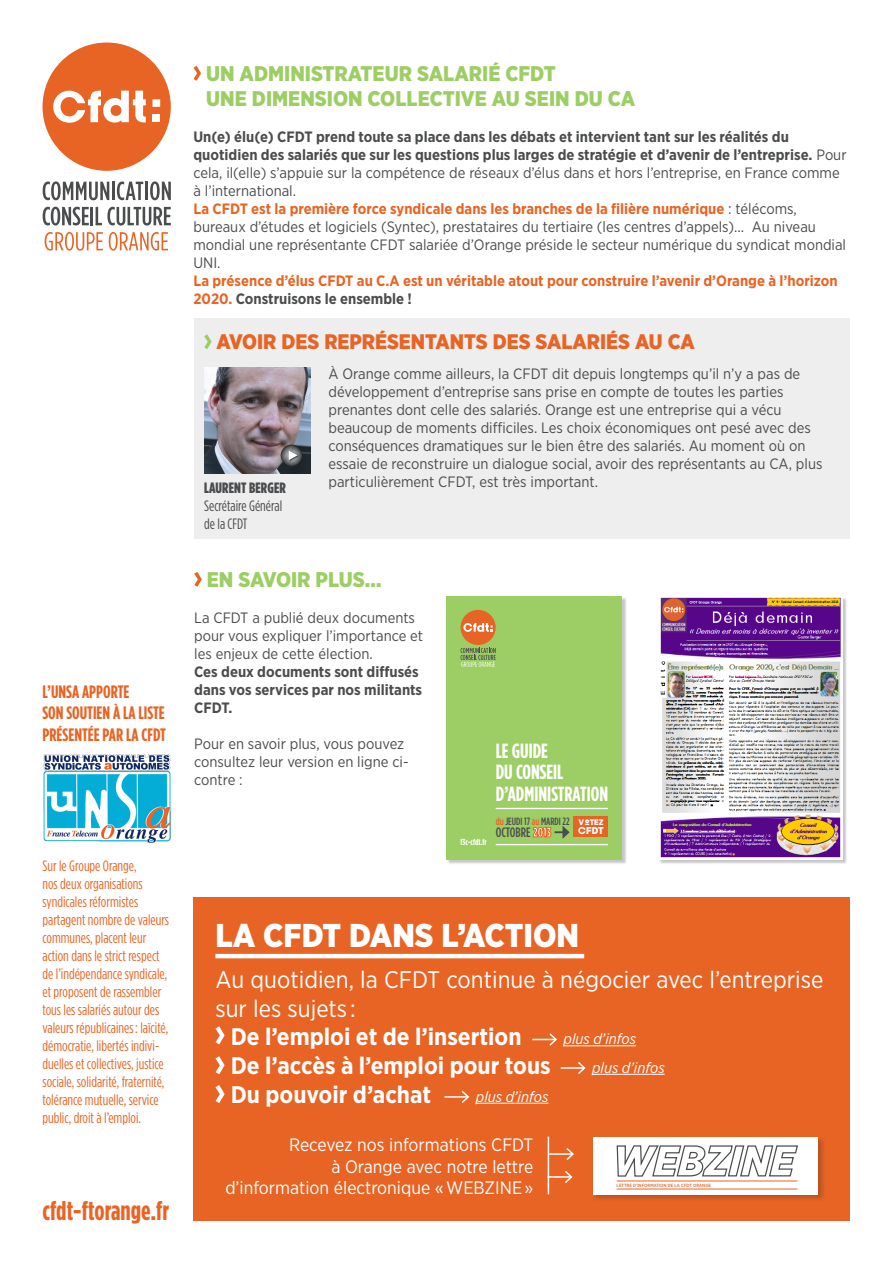
<style>
.page{position:relative;width:893px;height:1263px;background:#fff}
.page>*{position:absolute;margin:0;border:0;box-sizing:border-box;transform-origin:0 0}
.t1{font:900 33px "Gotham Narrow";color:#fff}
.t2{font:700 27px "Gotham Condensed";color:#e86424}
.t3{font:700 24px "Gotham Narrow";color:#fff}
.t4{font:24px/28.8px "Gotham Narrow";color:#fff}
.t5{font:900 21.15px "Gotham Narrow";color:#9dce65}
.t6{font:900 21px "Gotham Narrow";color:#e86424}
.t7{font:700 20.55px "Gotham Condensed";color:#fff}
.t8{font:18px "Gotham Narrow";color:#fff}
.t9{font:700 18px/21.6px "Gotham Condensed";color:#e86424}
.t10{font:15px/18px "Gotham Narrow";color:#4b4c4d}
.t11{font:15px/18px "Gotham Condensed";color:#e86424}
.t12{font:700 15px/18px "Gotham Narrow";color:#4b4c4d}
.t13{font:700 15px/18px "Gotham Narrow";color:#e86424}
.t14{font:italic 15px "Gotham Narrow";color:#fff}
.t15{font:15px "Gotham Condensed";color:#4b4c4d}
.t16{font:900 15px "Gotham Condensed";letter-spacing:.01em;color:#4b4c4d}
.t17{font:500 13.65px "Gotham Condensed";color:#4b4c4d}
.t18{font:500 10.5px "Gotham Condensed";color:#4b4c4d}
.t19{font:900 9.9px "Gotham Narrow";color:#fff}
.t20{font:700 8.7px "Gotham Condensed";color:#fff}
.t21{font:900 8.1px "Gotham Narrow";color:#fff}
.t22{font:500 4.5px "Gotham Narrow";color:#e86424}
.s1{font-weight:400}
.s2{font-weight:700;color:#e86424}
.s3{color:#4b4c4d}
.s4{font-family:"CFDT";font-stretch:condensed}
.s5{color:#e86424}
</style>
<div class="page">
<div style="left:193px;top:897px;width:657px;height:323px;background:#e86424"></div>
<div style="left:194px;top:318px;width:656px;height:221px;background:#eeeeef"></div>
<svg style="left:204px;top:334px;width:8px;height:15px"></svg>
<img style="left:204px;top:367px;width:106px;height:106px">
<div style="left:43px;top:43px;width:128px;height:128px;background:#e86424;border-radius:50%"></div>
<div style="left:152px;top:99px;width:8px;height:8px;background:#fff"></div>
<div style="left:152px;top:115px;width:8px;height:7px;background:#fff"></div>
<svg style="left:53px;top:91px;width:93px;height:32px"></svg>
<svg style="left:43px;top:181px;width:66px;height:19px"></svg>
<hr style="left:112px;top:182px;width:3px;height:18px;background:#4b4c4d">
<svg style="left:117px;top:181px;width:26px;height:19px"></svg>
<hr style="left:145px;top:182px;width:3px;height:18px;background:#4b4c4d">
<svg style="left:150px;top:181px;width:21px;height:19px"></svg>
<svg style="left:43px;top:207px;width:128px;height:19px"></svg>
<svg style="left:45px;top:232px;width:58px;height:19px"></svg>
<svg style="left:109px;top:232px;width:59px;height:19px"></svg>
<svg style="left:281px;top:445px;width:21px;height:21px"></svg>
<div style="left:289px;top:450px;width:11px;height:12px;background:#231f20;opacity:.75"></div>
<svg style="left:289px;top:450px;width:9px;height:10px"></svg>
<img style="left:43px;top:755px;width:128px;height:88px">
<svg style="left:193px;top:66px;width:8px;height:15px"></svg>
<div style="left:448px;top:597px;width:179px;height:267px;background:#231f20;opacity:.25"></div>
<div style="left:446px;top:596px;width:176px;height:263px;background:#9dce65"></div>
<div style="left:574px;top:816px;width:34px;height:21px;background:#e86424"></div>
<hr style="left:496px;top:808px;width:112px;height:1px;background:#fff">
<hr style="left:496px;top:844px;width:112px;height:1px;background:#fff">
<div style="left:461px;top:610px;width:35px;height:35px;background:#e86424;border-radius:50%"></div>
<svg style="left:463px;top:623px;width:30px;height:9px"></svg>
<svg style="left:461px;top:648px;width:35px;height:19px"></svg>
<svg style="left:533px;top:826px;width:37px;height:13px"></svg>
<div style="left:659px;top:597px;width:189px;height:267px;background:#231f20;opacity:.25"></div>
<img style="left:659px;top:597px;width:184px;height:262px">
<svg style="left:194px;top:572px;width:8px;height:15px"></svg>
<svg style="left:215px;top:1026px;width:10px;height:18px"></svg>
<svg style="left:215px;top:1056px;width:10px;height:18px"></svg>
<svg style="left:215px;top:1085px;width:10px;height:18px"></svg>
<svg style="left:532px;top:1033px;width:25px;height:13px"></svg>
<hr style="left:564px;top:1045px;width:72px;height:1px;background:#fff">
<hr style="left:561px;top:1067px;width:23px;height:2px;background:#fff">
<svg style="left:576px;top:1062px;width:10px;height:12px"></svg>
<hr style="left:592px;top:1074px;width:73px;height:1px;background:#fff">
<hr style="left:548px;top:1176px;width:23px;height:2px;background:#fff">
<svg style="left:563px;top:1171px;width:10px;height:12px"></svg>
<hr style="left:549px;top:1153px;width:24px;height:2px;background:#fff">
<svg style="left:565px;top:1148px;width:9px;height:12px"></svg>
<hr style="left:444px;top:1096px;width:24px;height:2px;background:#fff">
<svg style="left:460px;top:1090px;width:10px;height:13px"></svg>
<hr style="left:476px;top:1103px;width:72px;height:1px;background:#fff">
<hr style="left:548px;top:1137px;width:1px;height:57px;background:#fff">
<div style="left:591px;top:1135px;width:235px;height:67px;background:#231f20;opacity:.25"></div>
<div style="left:593px;top:1137px;width:225px;height:57px;background:#fff"></div>
<svg style="left:616px;top:1145px;width:182px;height:32px"></svg>
<hr style="left:617px;top:1181px;width:180px;height:1px;background:#e86424">
<hr style="left:617px;top:1189px;width:180px;height:1px;background:#e86424">
<hr style="left:215px;top:954px;width:369px;height:4px;background:#fff">
<p class="t9" style="left:43px;top:681px;width:88px">L’UNSA APPORTE</p>
<p class="t9" style="left:43px;top:702px;width:125px">SON SOUTIEN À LA LISTE<br>PRÉSENTÉE PAR LA CFDT</p>
<p class="t11" style="left:43px;top:857px;width:128px">Sur le Groupe Orange,<br>nos deux organisations syndicales réformistes partagent nombre de valeurs communes, placent leur action dans le strict respect de l’indépendance syndicale, et proposent de rassembler tous les salariés autour des valeurs républicaines : laïcité, démocratie, libertés indivi&shy;duelles et collectives, justice sociale, solidarité, fraternité, tolérance mutuelle, service public, droit à l’emploi.</p>
<p class="t2" style="left:43px;top:1195px;width:128px">cfdt-ftorange.fr</p>
<p class="t5" style="left:206px;top:59px;width:351px">UN ADMINISTRATEUR SALARIÉ CFDT</p>
<p class="t5" style="left:206px;top:85px;width:431px">UNE DIMENSION COLLECTIVE AU SEIN DU CA</p>
<p class="t12" style="left:193px;top:128px;width:655px">Un(e) élu(e) CFDT prend toute sa place dans les débats et intervient tant sur les réalités du quotidien des salariés que sur les questions plus larges de stratégie et d’avenir de l’entreprise. <span class="s1">Pour cela, il(elle) s’appuie sur la compétence de réseaux d’élus dans et hors l’entreprise, en France comme à l’international.</span></p>
<p class="t10" style="left:193px;top:200px;width:654px"><span class="s2">La CFDT est la première force syndicale dans les branches de la filière numérique</span> : télécoms, bureaux d’études et logiciels (Syntec), prestataires du tertiaire (les centres d’appels)… Au niveau mondial une représentante CFDT salariée d’Orange préside le secteur numérique du syndicat mondial UNI.</p>
<p class="t13" style="left:193px;top:272px;width:646px">La présence d’élus CFDT au C.A est un véritable atout pour construire l’avenir d’Orange à l’horizon<br>2020. <span class="s3">Construisons le ensemble !</span></p>
<p class="t6" style="left:217px;top:328px;width:480px">AVOIR DES REPRÉSENTANTS DES SALARIÉS AU CA</p>
<p class="t16" style="left:204px;top:479px;width:83px">LAURENT BERGER</p>
<p class="t15" style="left:204px;top:497px;width:80px">Secrétaire Général</p>
<p class="t15" style="left:204px;top:515px;width:45px">de la CFDT</p>
<p class="t10" style="left:328px;top:365px;width:495px">À Orange comme ailleurs, la CFDT dit depuis longtemps qu’il n’y a pas de développement d’entreprise sans prise en compte de toutes les parties prenantes dont celle des salariés. Orange est une entreprise qui a vécu beaucoup de moments difficiles. Les choix économiques ont pesé avec des conséquences dramatiques sur le bien être des salariés. Au moment où on essaie de reconstruire un dialogue social, avoir des représentants au CA, plus particulièrement CFDT, est très important.</p>
<p class="t5" style="left:207px;top:565px;width:176px">EN SAVOIR PLUS…</p>
<p class="t10" style="left:194px;top:608px;width:230px">La CFDT a publié deux documents pour vous expliquer l’importance et les enjeux de cette élection.</p>
<p class="t12" style="left:194px;top:662px;width:229px">Ces deux documents sont diffusés dans vos services par nos militants<br>CFDT.</p>
<p class="t10" style="left:194px;top:734px;width:216px">Pour en savoir plus, vous pouvez consultez leur version en ligne ci&shy;contre :</p>
<p class="t20" style="left:461px;top:837px;width:27px">f3c-cfdt.fr</p>
<p class="t7" style="left:496px;top:738px;width:54px">LE GUIDE</p>
<p class="t7" style="left:496px;top:760px;width:69px">DU CONSEIL</p>
<p class="t7" style="left:496px;top:781px;width:114px">D’ADMINISTRATION</p>
<p class="t21" style="left:578px;top:817px;width:27px"><span class="s4">VO</span>TEZ</p>
<p class="t19" style="left:578px;top:823px;width:27px"><span class="s4">C</span>FDT</p>
<p class="t18" style="left:496px;top:815px;width:75px"><span class="s5">du</span> JEUDI 17 <span class="s5">au</span> MARDI 22</p>
<p class="t17" style="left:496px;top:824px;width:37px">OCTOBRE</p>
<p class="t1" style="left:215px;top:914px;width:365px">LA CFDT DANS L’ACTION</p>
<p class="t4" style="left:215px;top:964px;width:609px">Au quotidien, la CFDT continue à négocier avec l’entreprise sur les sujets :</p>
<p class="t3" style="left:231px;top:1021px;width:292px">De l’emploi et de l’insertion</p>
<p class="t3" style="left:231px;top:1050px;width:322px">De l’accès à l’emploi pour tous</p>
<p class="t3" style="left:231px;top:1079px;width:202px">Du pouvoir d’achat</p>
<p class="t14" style="left:564px;top:1030px;width:74px">plus d’infos</p>
<p class="t14" style="left:592px;top:1058px;width:74px">plus d’infos</p>
<p class="t14" style="left:476px;top:1087px;width:74px">plus d’infos</p>
<p class="t8" style="left:289px;top:1133px;width:246px">Recevez nos informations CFDT</p>
<p class="t8" style="left:331px;top:1155px;width:203px">à Orange avec notre lettre</p>
<p class="t8" style="left:225px;top:1177px;width:310px">d’information électronique « WEBZINE »</p>
<p class="t22" style="left:617px;top:1182px;width:96px">LETTRE D’INFORMATION DE LA CFDT ORANGE</p>
</div>
